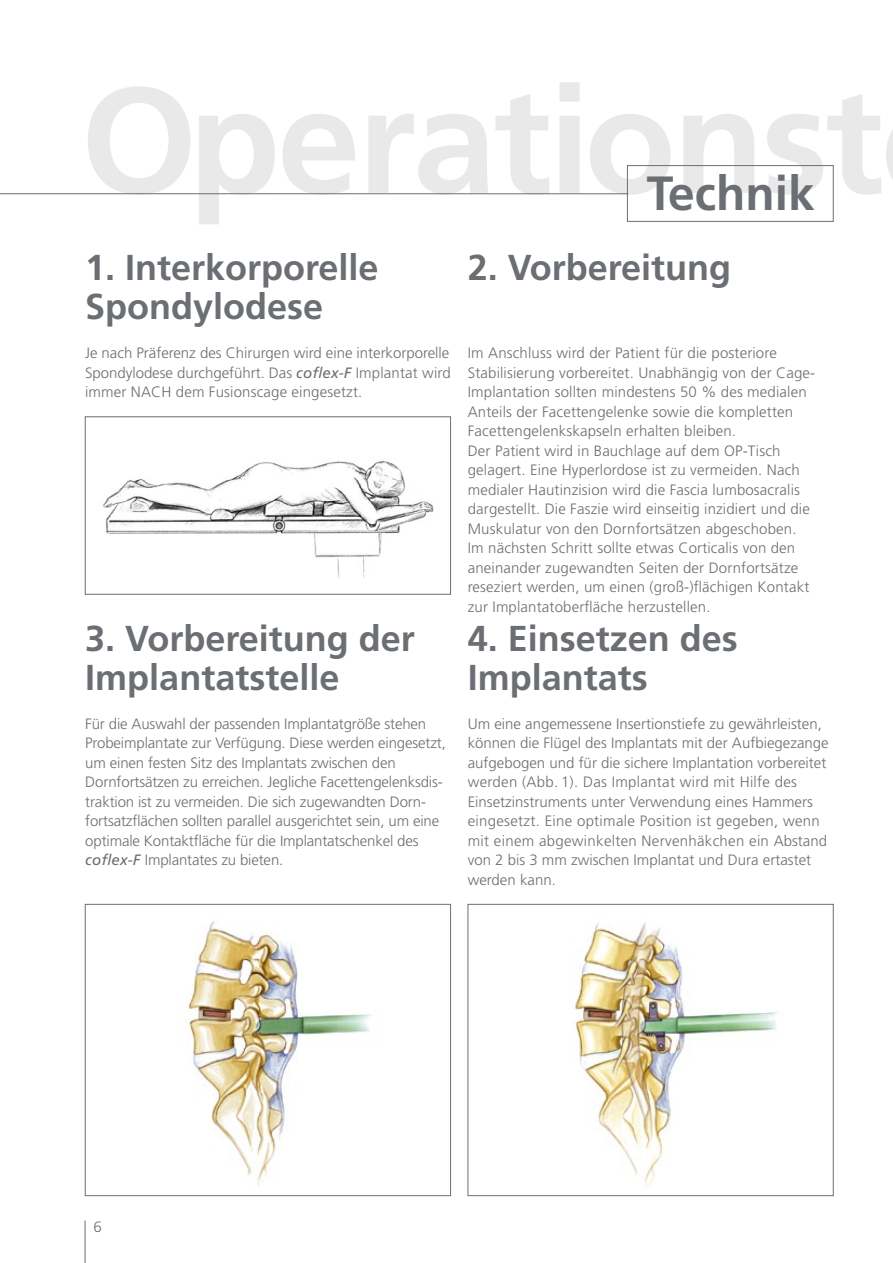
<style>
.page{position:relative;width:893px;height:1263px;background:#fff}
.page>*{position:absolute;margin:0;border:0;box-sizing:border-box;transform-origin:0 0}
.t1{font:700 150px "Frutiger";letter-spacing:-.02em;color:#e9e9ea}
.t2{font:700 48px "Frutiger";color:#6b6f73}
.t3{font:700 36px/39px "Frutiger";color:#6b6f73}
.t4{font:300 15px/19.5px "Frutiger";letter-spacing:.01em;color:#6b6f73}
.t5{font:300 15px/19.5px "Frutiger";letter-spacing:-.01em;color:#6b6f73}
.s1{font-weight:400;font-style:italic}
</style>
<div class="page">
<hr style="left:85px;top:1220px;width:1px;height:43px;background:#6b6f73">
<img style="left:103px;top:461px;width:331px;height:117px">
<div style="left:85px;top:417px;width:366px;height:177px;border:1px solid #6b6f73"></div>
<img style="left:177px;top:921px;width:204px;height:276px">
<div style="left:85px;top:904px;width:366px;height:292px;border:1px solid #6b6f73"></div>
<div style="left:627px;top:165px;width:206px;height:57px;border:1px solid #6b6f73"></div>
<hr style="left:0;top:193px;width:628px;height:1px;background:#6b6f73">
<img style="left:569px;top:923px;width:214px;height:274px">
<div style="left:468px;top:904px;width:365px;height:292px;border:1px solid #6b6f73"></div>
<h1 class="t1" style="left:81px;top:53px;width:804px">Operationst</h1>
<h2 class="t2" style="left:647px;top:165px;width:170px">Technik</h2>
<h3 class="t3" style="left:85px;top:248px;width:295px">1. Interkorporelle<br>Spondylodese</h3>
<p class="t4" style="left:85px;top:343px;width:367px;text-align:justify">Je nach Präferenz des Chirurgen wird eine interkorporelle Spondylodese durchgeführt. Das <span class="s1">coflex-F</span> Implantat wird immer NACH dem Fusionscage eingesetzt.</p>
<h3 class="t3" style="left:85px;top:618px;width:331px">3. Vorbereitung der<br>Implantatstelle</h3>
<p class="t5" style="left:85px;top:714px;width:362px">Für die Auswahl der passenden Implantatgröße stehen Probeimplantate zur Verfügung. Diese werden eingesetzt, um einen festen Sitz des Implantats zwischen den Dornfortsätzen zu erreichen. Jegliche Facettengelenksdis&shy;traktion ist zu vermeiden. Die sich zugewandten Dorn&shy;fortsatzflächen sollten parallel ausgerichtet sein, um eine optimale Kontaktfläche für die Implantatschenkel des <span class="s1">coflex-F</span> Implantates zu bieten.</p>
<h3 class="t3" style="left:468px;top:248px;width:265px">2. Vorbereitung</h3>
<p class="t4" style="left:468px;top:343px;width:349px">Im Anschluss wird der Patient für die posteriore Stabilisierung vorbereitet. Unabhängig von der Cage-Implantation sollten mindestens 50 % des medialen Anteils der Facettengelenke sowie die kompletten Facettengelenkskapseln erhalten bleiben.<br>Der Patient wird in Bauchlage auf dem OP-Tisch gelagert. Eine Hyperlordose ist zu vermeiden. Nach medialer Hautinzision wird die Fascia lumbosacralis dargestellt. Die Faszie wird einseitig inzidiert und die Muskulatur von den Dornfortsätzen abgeschoben.<br>Im nächsten Schritt sollte etwas Corticalis von den aneinander zugewandten Seiten der Dornfortsätze reseziert werden, um einen (groß-)flächigen Kontakt zur Implantatoberfläche herzustellen.</p>
<h3 class="t3" style="left:468px;top:618px;width:272px">4. Einsetzen des<br>Implantats</h3>
<p class="t4" style="left:468px;top:714px;width:362px">Um eine angemessene Insertionstiefe zu gewährleisten, können die Flügel des Implantats mit der Aufbiegezange aufgebogen und für die sichere Implantation vorbereitet werden (Abb. 1). Das Implantat wird mit Hilfe des Einsetzinstruments unter Verwendung eines Hammers eingesetzt. Eine optimale Position ist gegeben, wenn mit einem abgewinkelten Nervenhäkchen ein Abstand von 2 bis 3 mm zwischen Implantat und Dura ertastet werden kann.</p>
<p class="t4" style="left:94px;top:1217px;width:10px">6</p>
</div>
